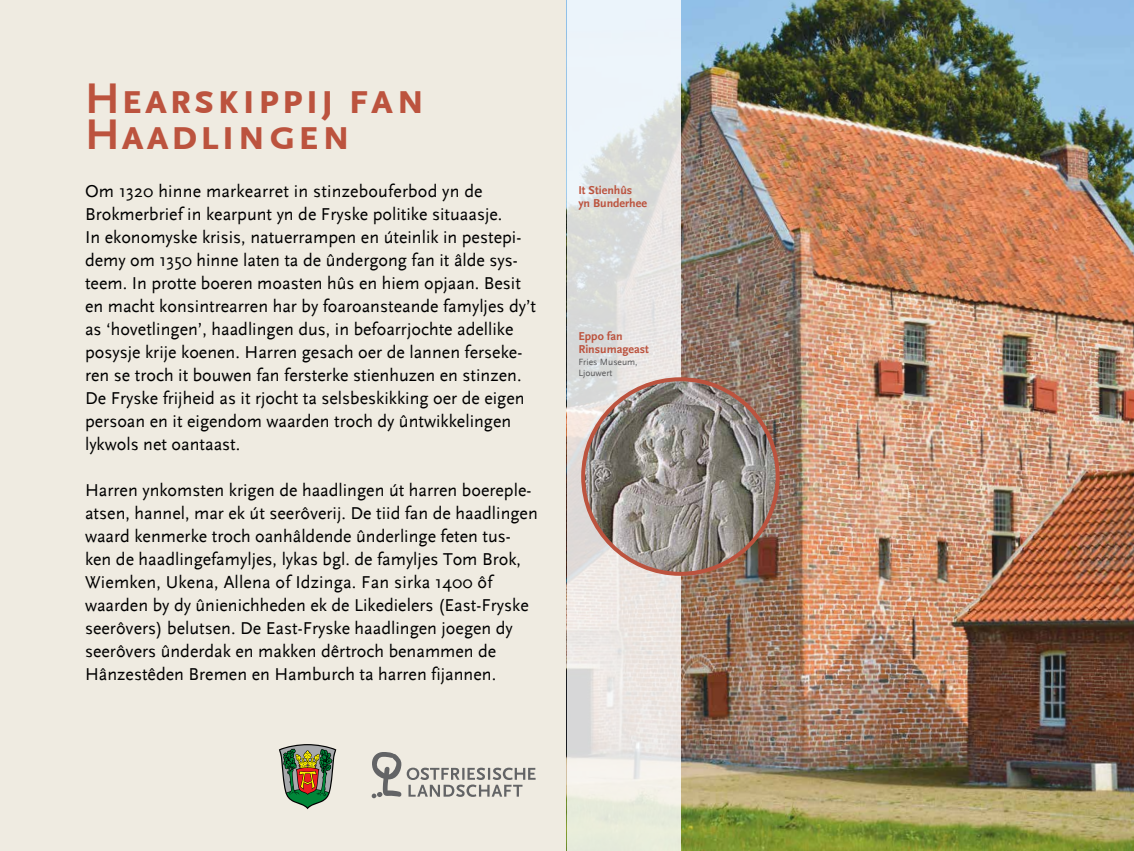
<style>
.page{position:relative;width:1134px;height:851px;background:#fff}
.page>*{position:absolute;margin:0;border:0;box-sizing:border-box;transform-origin:0 0}
.t1{font:700 45px/36px "Scala Sans Caps";letter-spacing:.035em;color:#bc533e}
.t2{font:18px/23px "Scala Sans";color:#000}
.t3{font:700 12px/13px "Scala Sans";color:#bc533e}
.t4{font:9.5px/11px "Scala Sans";color:#58595b}
</style>
<div class="page">
<div style="left:0;top:0;width:1134px;height:850px;background:#efebe1"></div>
<svg style="left:371px;top:752px;width:165px;height:46px"></svg>
<svg style="left:279px;top:744px;width:57px;height:65px"></svg>
<img style="left:680px;top:0;width:454px;height:850px">
<svg style="left:567px;top:0;width:113px;height:850px"></svg>
<img style="left:583px;top:379px;width:195px;height:194px;border-radius:97px">
<div style="left:581px;top:377px;width:199px;height:198px;border:4px solid #bc533e;border-radius:50%"></div>
<h1 class="t1" style="left:85px;top:81px;width:342px">Hearskippij fan<br>Haadlingen</h1>
<p class="t2" style="left:85px;top:179px;width:453px">Om 1320 hinne markearret in stinzebouferbod yn de Brokmerbrief in kearpunt yn de Fryske politike situaasje.<br>In ekonomyske krisis, natuerrampen en úteinlik in pestepi&shy;demy om 1350 hinne laten ta de ûndergong fan it âlde sys&shy;teem. In protte boeren moasten hûs en hiem opjaan. Besit en macht konsintrearren har by foaroansteande famyljes dy’t as ‘hovetlingen’, haadlingen dus, in befoarrjochte adellike posysje krije koenen. Harren gesach oer de lannen ferseke&shy;ren se troch it bouwen fan fersterke stienhuzen en stinzen.<br>De Fryske frijheid as it rjocht ta selsbeskikking oer de eigen persoan en it eigendom waarden troch dy ûntwikkelingen lykwols net oantaast.</p>
<p class="t2" style="left:85px;top:479px;width:454px">Harren ynkomsten krigen de haadlingen út harren boereple&shy;atsen, hannel, mar ek út seerôverij. De tiid fan de haadlingen waard kenmerke troch oanhâldende ûnderlinge feten tus&shy;ken de haadlingefamyljes, lykas bgl. de famyljes Tom Brok, Wiemken, Ukena, Allena of Idzinga. Fan sirka 1400 ôf waarden by dy ûnienichheden ek de Likedielers (East-Fryske seerôvers) belutsen. De East-Fryske haadlingen joegen dy seerôvers ûnderdak en makken dêrtroch benammen de Hânzestêden Bremen en Hamburch ta harren fijannen.</p>
<p class="t3" style="left:578px;top:184px;width:70px">It Stienhûs yn Bunderhee</p>
<p class="t3" style="left:578px;top:329px;width:72px">Eppo fan<br>Rinsumageast</p>
<p class="t4" style="left:578px;top:356px;width:61px">Fries Museum,<br>Ljouwert</p>
</div>
